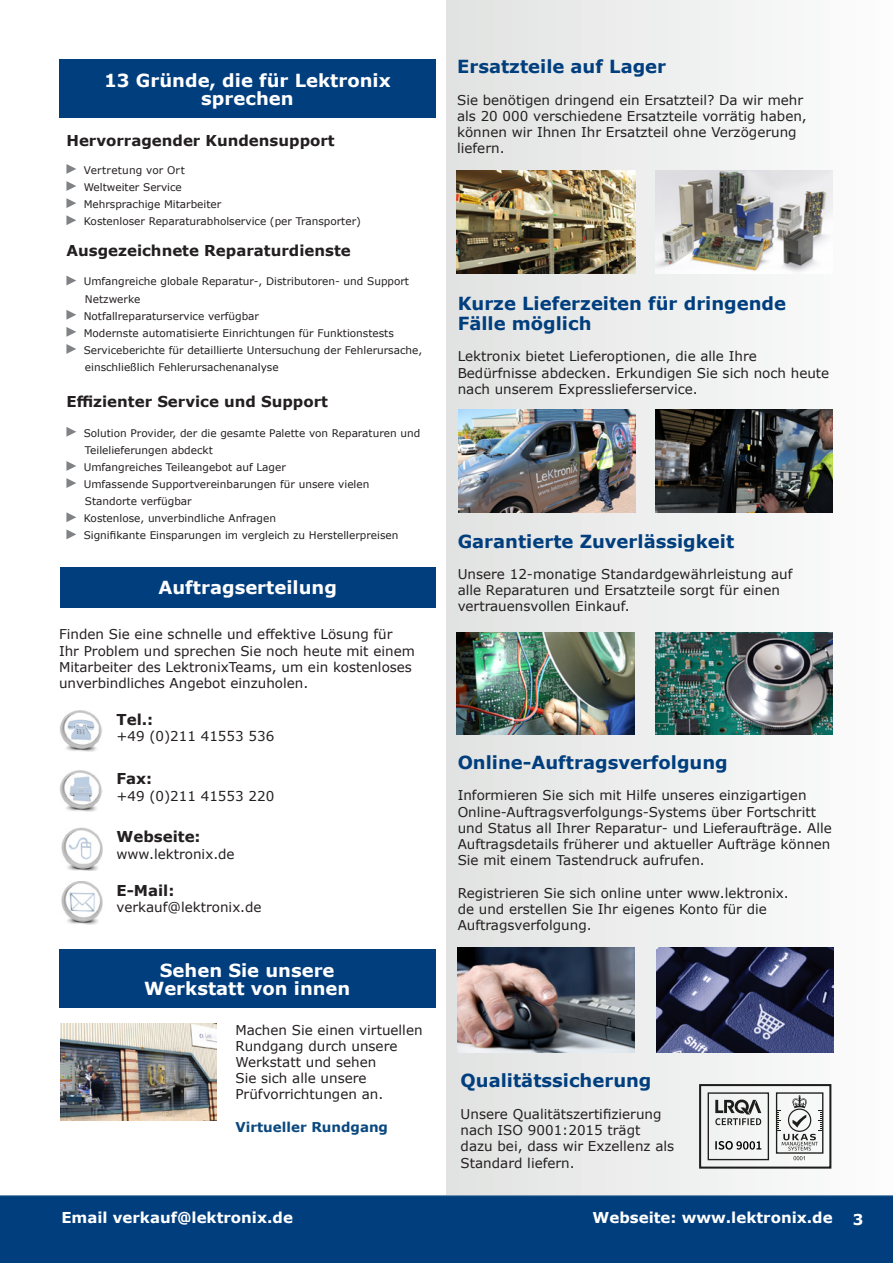
<style>
.page{position:relative;width:893px;height:1263px;background:#fff}
.page>*{position:absolute;margin:0;border:0;box-sizing:border-box;transform-origin:0 0}
.Header_1{font:700 18px/19.8px "Verdana";color:#003e7e}
.Box_Header{font:700 18px/18px "Verdana";color:#fff;text-align:center}
.Main_Body_Text{font:700 15px "Verdana";color:#231f20}
.Box_Header-2{font:700 15px "Verdana";color:#fff}
.Main_Body_Text-2{font:13.5px/16.2px "Verdana";color:#231f20}
.Header_1-2{font:13.5px/16.2px "Verdana";color:#231f20}
.Header_1-3{font:700 13.5px "Verdana";color:#0a487e}
.Main_Body_Text-3{font:10.5px/17.1px "Verdana";color:#231f20}
.Main_Body_Text-4{font:10.5px "Verdana";letter-spacing:.02em;color:#231f20}
</style>
<div class="page">
<svg style="left:0;top:1195px;width:893px;height:68px;background:#064381"></svg>
<div style="left:0;top:1209px;width:833px;height:54px;background:#003e7e"></div>
<div style="left:446px;top:0;width:447px;height:1195px;background:linear-gradient(to right,#e0e1e0,#fbfcfc)"></div>
<img style="left:457px;top:170px;width:179px;height:103px">
<svg style="left:66px;top:164px;width:10px;height:10px"></svg>
<svg style="left:66px;top:181px;width:10px;height:10px"></svg>
<svg style="left:66px;top:198px;width:10px;height:10px"></svg>
<svg style="left:66px;top:215px;width:10px;height:10px"></svg>
<svg style="left:66px;top:276px;width:10px;height:9px"></svg>
<svg style="left:66px;top:310px;width:10px;height:10px"></svg>
<svg style="left:66px;top:327px;width:10px;height:10px"></svg>
<svg style="left:66px;top:344px;width:10px;height:10px"></svg>
<svg style="left:66px;top:427px;width:10px;height:10px"></svg>
<svg style="left:66px;top:461px;width:10px;height:10px"></svg>
<svg style="left:66px;top:478px;width:10px;height:10px"></svg>
<svg style="left:66px;top:512px;width:10px;height:10px"></svg>
<svg style="left:66px;top:529px;width:10px;height:10px"></svg>
<div style="left:59px;top:60px;width:377px;height:58px;background:#003e7e"></div>
<img style="left:656px;top:170px;width:177px;height:103px">
<img style="left:655px;top:410px;width:178px;height:103px">
<img style="left:655px;top:632px;width:178px;height:102px">
<img style="left:457px;top:947px;width:178px;height:105px">
<img style="left:656px;top:947px;width:177px;height:105px">
<img style="left:60px;top:710px;width:43px;height:41px">
<img style="left:61px;top:828px;width:42px;height:42px">
<img style="left:61px;top:882px;width:42px;height:42px">
<img style="left:60px;top:770px;width:43px;height:41px">
<div style="left:60px;top:567px;width:375px;height:41px;background:#003e7e"></div>
<img style="left:457px;top:632px;width:178px;height:102px">
<img style="left:458px;top:410px;width:178px;height:103px">
<div style="left:59px;top:949px;width:377px;height:59px;background:#003e7e"></div>
<img style="left:60px;top:1023px;width:156px;height:97px">
<div style="left:699px;top:1084px;width:132px;height:84px;border:2px solid #1d1d1b"></div>
<div style="left:708px;top:1092px;width:61px;height:68px;border:1px solid #1d1d1b"></div>
<svg style="left:778px;top:1095px;width:43px;height:55px"></svg>
<div style="left:776px;top:1092px;width:47px;height:62px;border:1px solid #1d1d1b"></div>
<svg style="left:793px;top:1156px;width:12px;height:4px"></svg>
<svg style="left:715px;top:1099px;width:46px;height:26px"></svg>
<svg style="left:715px;top:1141px;width:46px;height:8px"></svg>
<p class="Box_Header" style="left:104px;top:71px;width:288px">13 Gründe, die für Lektronix sprechen</p>
<p class="Main_Body_Text" style="left:66px;top:130px;width:270px">Hervorragender Kundensupport</p>
<p class="Main_Body_Text-4" style="left:84px;top:163px;width:103px">Vertretung vor Ort</p>
<p class="Main_Body_Text-3" style="left:84px;top:178px;width:100px">Weltweiter Service</p>
<p class="Main_Body_Text-3" style="left:84px;top:196px;width:139px">Mehrsprachige Mitarbeiter</p>
<p class="Main_Body_Text-3" style="left:84px;top:213px;width:279px">Kostenloser Reparaturabholservice (per Transporter)</p>
<p class="Main_Body_Text" style="left:66px;top:240px;width:286px">Ausgezeichnete Reparaturdienste</p>
<p class="Main_Body_Text-3" style="left:84px;top:273px;width:327px">Umfangreiche globale Reparatur-, Distributoren- und Support<br>Netzwerke</p>
<p class="Main_Body_Text-3" style="left:84px;top:307px;width:177px">Notfallreparaturservice verfügbar</p>
<p class="Main_Body_Text-3" style="left:84px;top:324px;width:312px">Modernste automatisierte Einrichtungen für Funktionstests</p>
<p class="Main_Body_Text-3" style="left:84px;top:341px;width:340px">Serviceberichte für detaillierte Untersuchung der Fehlerursache,</p>
<p class="Main_Body_Text-3" style="left:85px;top:358px;width:195px">einschließlich Fehlerursachenanalyse</p>
<p class="Main_Body_Text" style="left:66px;top:391px;width:263px">Effizienter Service und Support</p>
<p class="Main_Body_Text-3" style="left:84px;top:424px;width:338px">Solution Provider, der die gesamte Palette von Reparaturen und</p>
<p class="Main_Body_Text-3" style="left:85px;top:441px;width:129px">Teilelieferungen abdeckt</p>
<p class="Main_Body_Text-3" style="left:84px;top:458px;width:204px">Umfangreiches Teileangebot auf Lager</p>
<p class="Main_Body_Text-3" style="left:84px;top:475px;width:287px">Umfassende Supportvereinbarungen für unsere vielen<br>Standorte verfügbar</p>
<p class="Main_Body_Text-3" style="left:84px;top:510px;width:194px">Kostenlose, unverbindliche Anfragen</p>
<p class="Main_Body_Text-3" style="left:84px;top:527px;width:316px">Signifikante Einsparungen im vergleich zu Herstellerpreisen</p>
<p class="Box_Header" style="left:159px;top:578px;width:180px">Auftragserteilung</p>
<p class="Main_Body_Text-2" style="left:59px;top:626px;width:357px">Finden Sie eine schnelle und effektive Lösung für<br>Ihr Problem und sprechen Sie noch heute mit einem<br>Mitarbeiter des LektronixTeams, um ein kostenloses</p>
<p class="Main_Body_Text-2" style="left:59px;top:675px;width:251px">unverbindliches Angebot einzuholen.</p>
<p class="Main_Body_Text" style="left:116px;top:708px;width:38px">Tel.:</p>
<p class="Main_Body_Text-2" style="left:116px;top:728px;width:159px">+49 (0)211 41553 536</p>
<p class="Main_Body_Text" style="left:116px;top:768px;width:37px">Fax:</p>
<p class="Main_Body_Text-2" style="left:116px;top:787px;width:159px">+49 (0)211 41553 220</p>
<p class="Main_Body_Text" style="left:116px;top:826px;width:86px">Webseite:</p>
<p class="Main_Body_Text-2" style="left:116px;top:845px;width:120px">www.lektronix.de</p>
<p class="Main_Body_Text" style="left:116px;top:880px;width:59px">E-Mail:</p>
<p class="Main_Body_Text-2" style="left:116px;top:899px;width:147px">verkauf@lektronix.de</p>
<p class="Box_Header" style="left:144px;top:961px;width:208px">Sehen Sie unsere<br>Werkstatt von innen</p>
<p class="Header_1-2" style="left:235px;top:1021px;width:189px">Machen Sie einen virtuellen<br>Rundgang durch unsere<br>Werkstatt und sehen<br>Sie sich alle unsere<br>Prüfvorrichtungen an.</p>
<p class="Header_1-3" style="left:235px;top:1117px;width:154px">Virtueller Rundgang</p>
<p class="Header_1" style="left:457px;top:56px;width:211px">Ersatzteile auf Lager</p>
<p class="Main_Body_Text-2" style="left:457px;top:91px;width:351px">Sie benötigen dringend ein Ersatzteil? Da wir mehr als 20 000 verschiedene Ersatzteile vorrätig haben, können wir Ihnen Ihr Ersatzteil ohne Verzögerung liefern.</p>
<p class="Header_1" style="left:458px;top:294px;width:330px">Kurze Lieferzeiten für dringende<br>Fälle möglich</p>
<p class="Main_Body_Text-2" style="left:458px;top:348px;width:373px">Lektronix bietet Lieferoptionen, die alle Ihre<br>Bedürfnisse abdecken. Erkundigen Sie sich noch heute nach unserem Expresslieferservice.</p>
<p class="Header_1" style="left:458px;top:531px;width:278px">Garantierte Zuverlässigkeit</p>
<p class="Main_Body_Text-2" style="left:458px;top:566px;width:336px">Unsere 12-monatige Standardgewährleistung auf alle Reparaturen und Ersatzteile sorgt für einen vertrauensvollen Einkauf.</p>
<p class="Header_1" style="left:458px;top:752px;width:272px">Online-Auftragsverfolgung</p>
<p class="Main_Body_Text-2" style="left:458px;top:787px;width:376px">Informieren Sie sich mit Hilfe unseres einzigartigen Online-Auftragsverfolgungs-Systems über Fortschritt und Status all Ihrer Reparatur- und Lieferaufträge. Alle Auftragsdetails früherer und aktueller Aufträge können Sie mit einem Tastendruck aufrufen.</p>
<p class="Main_Body_Text-2" style="left:458px;top:884px;width:333px">Registrieren Sie sich online unter www.lektronix. de und erstellen Sie Ihr eigenes Konto für die<br>Auftragsverfolgung.</p>
<p class="Header_1" style="left:461px;top:1070px;width:192px">Qualitätssicherung</p>
<p class="Main_Body_Text-2" style="left:461px;top:1106px;width:215px">Unsere Qualitätszertifizierung nach ISO 9001:2015 trägt dazu bei, dass wir Exzellenz als<br>Standard liefern.</p>
<p class="Box_Header-2" style="left:61px;top:1207px;width:233px">Email verkauf@lektronix.de</p>
<p class="Box_Header-2" style="left:592px;top:1207px;width:242px">Webseite: www.lektronix.de</p>
<p class="Box_Header-2" style="left:853px;top:1209px;width:12px">3</p>
</div>
